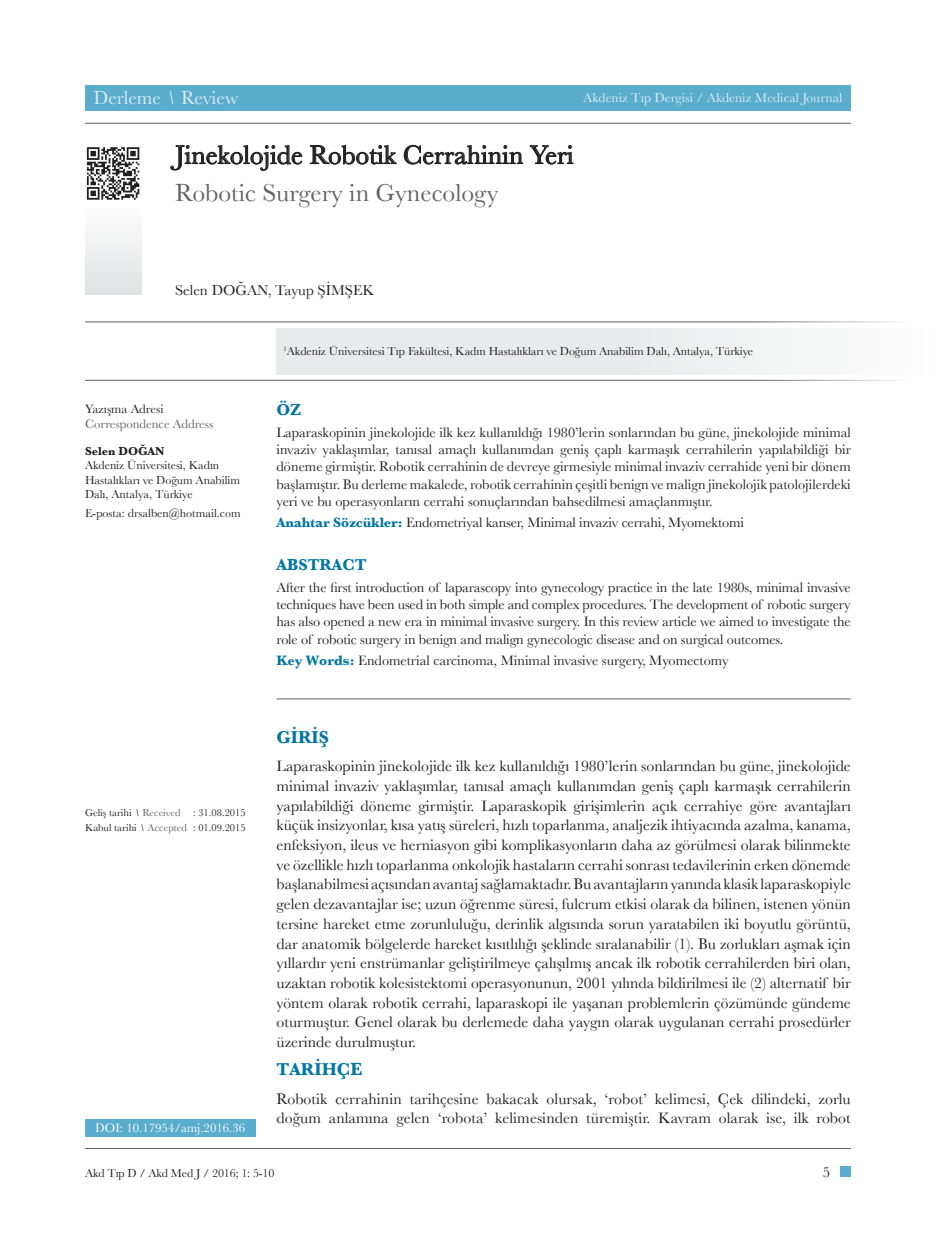
<style>
.page{position:relative;width:936px;height:1234px;background:#fff}
.page>*{position:absolute;margin:0;border:0;box-sizing:border-box;transform-origin:0 0}
.t1{font:27px "Baskerville";color:#231f20}
.t2{font:25.5px "Baskerville";color:#636366}
.t3{font:19.5px "Baskerville";color:#daebf4}
.t4{font:700 18px "Baskerville";color:#0076a3}
.t5{font:700 16.5px "Baskerville";color:#0076a3}
.t6{font:15.75px/19.6px "Baskerville";letter-spacing:.005em;color:#231f20;text-align:justify}
.t7{font:15px "Baskerville";color:#231f20}
.t8{font:14.25px/17.2px "Baskerville";letter-spacing:-.01em;color:#231f20;text-align:justify}
.t9{font:13.5px "Baskerville";color:#daebf4}
.t10{font:12.75px "Baskerville";color:#fff}
.t11{font:12.75px "Baskerville";color:#636366}
.t12{font:12.75px "Baskerville";color:#231f20}
.t13{font:12px/14.4px "Baskerville";letter-spacing:-.005em;color:#231f20}
.t14{font:700 12px "Baskerville";color:#231f20}
.t15{font:10.5px/15px "Baskerville";color:#231f20}
.s1{font-style:italic}
.s2{color:#636366}
.s3{font-weight:700;color:#0076a3}
</style>
<div class="page">
<div style="left:840px;top:1166px;width:10px;height:10px;background:#5aadcd"></div>
<hr style="left:85px;top:123px;width:765px;height:1px;background:#636366">
<div style="left:85px;top:1118px;width:170px;height:17px;background:#5aadcd"></div>
<hr style="left:85px;top:1147px;width:765px;height:1px;background:#636366">
<hr style="left:85px;top:321px;width:850px;height:1px;background:#636366">
<div style="left:85px;top:204px;width:56px;height:91px;background:linear-gradient(to bottom,#fff,#e1e2e4)"></div>
<div style="left:85px;top:85px;width:765px;height:26px;background:#5aadcd"></div>
<svg style="left:87px;top:147px;width:52px;height:53px"></svg>
<svg style="left:170px;top:145px;width:132px;height:25px"></svg>
<svg style="left:310px;top:145px;width:86px;height:19px"></svg>
<svg style="left:404px;top:145px;width:119px;height:19px"></svg>
<svg style="left:529px;top:145px;width:44px;height:19px"></svg>
<hr style="left:276px;top:698px;width:574px;height:1px;background:#636366">
<hr style="left:85px;top:380px;width:850px;height:1px;background:#636366">
<div style="left:276px;top:328px;width:659px;height:46px;background:linear-gradient(to right,#e4e5e6,#f9f9f9)"></div>
<p class="t3" style="left:94px;top:87px;width:146px">Derleme <span class="s1">\</span> Review</p>
<p class="t9" style="left:583px;top:90px;width:260px">Akdeniz Tıp Dergisi / Akdeniz Medical Journal</p>
<h1 class="t1" style="left:175px;top:139px;width:400px">Jinekolojide Robotik Cerrahinin Yeri</h1>
<h2 class="t2" style="left:175px;top:177px;width:325px">Robotic Surgery in Gynecology</h2>
<p class="t7" style="left:175px;top:281px;width:61px">Selen DOĞAN</p>
<p class="t7" style="left:268px;top:281px;width:108px">, Tayup ŞİM ŞEK</p>
<p class="t12" style="left:85px;top:401px;width:80px">Yazışma Adresi</p>
<p class="t11" style="left:85px;top:416px;width:130px">Correspondence Address</p>
<p class="t14" style="left:85px;top:444px;width:81px">Selen DOĞAN</p>
<p class="t13" style="left:85px;top:458px;width:156px">Akdeniz Üniversitesi, Kadın<br>Hastalıkları ve Doğum Anabilim<br>Dalı, Antalya, Türkiye</p>
<p class="t13" style="left:85px;top:505px;width:157px">E-posta: drsalben@hotmail.com</p>
<p class="t15" style="left:85px;top:805px;width:162px">Geliş tarihi <span class="s1">\</span> <span class="s2">Received</span> : 31.08.2015<br>Kabul tarihi <span class="s1">\</span> <span class="s2">Accepted</span> : 01.09.2015</p>
<p class="t10" style="left:95px;top:1120px;width:151px">DOI: 10.17954/amj.2016.36</p>
<p class="t13" style="left:283px;top:344px;width:471px"><sup>1</sup>Akdeniz Üniversitesi Tıp Fakültesi, Kadın Hastalıkları ve Doğum Anabilim Dalı, Antalya, Türkiye</p>
<p class="t5" style="left:276px;top:400px;width:23px">Öz</p>
<p class="t8" style="left:276px;top:423px;width:575px">Laparaskopinin jinekolojide ilk kez kullanıldığı 1980’lerin sonlarından bu güne, jinekolojide minimal invaziv yaklaşımlar, tanısal amaçlı kullanımdan geniş çaplı karmaşık cerrahilerin yapılabildiği bir döneme girmiştir. Robotik cerrahinin de devreye girmesiyle minimal invaziv cerrahide yeni bir dönem başlamıştır. Bu derleme makalede, robotik cerrahinin çeşitli benign ve malign jinekolojik patolojilerdeki yeri ve bu operasyonların cerrahi sonuçlarından bahsedilmesi amaçlanmıştır.</p>
<p class="t8" style="left:276px;top:514px;width:469px"><span class="s3">Anahtar Sözcükler:</span> Endometriyal kanser, Minimal invaziv cerrahi, Myomektomi</p>
<p class="t5" style="left:276px;top:555px;width:23px">Abstract</p>
<p class="t8" style="left:276px;top:578px;width:575px">After the first introduction of laparascopy into gynecology practice in the late 1980s, minimal invasive techniques have been used in both simple and complex procedures. The development of robotic surgery has also opened a new era in minimal invasive surgery. In this review article we aimed to investigate the role of robotic surgery in benign and malign gynecologic disease and on surgical outcomes.</p>
<p class="t8" style="left:276px;top:651px;width:453px"><span class="s3">Key Words:</span> Endometrial carcinoma, Minimal invasive surgery, Myomectomy</p>
<p class="t4" style="left:276px;top:726px;width:25px">Giriş</p>
<p class="t6" style="left:276px;top:755px;width:576px">Laparaskopinin jinekolojide ilk kez kullanıldığı 1980’lerin sonlarından bu güne, jinekolojide minimal invaziv yaklaşımlar, tanısal amaçlı kullanımdan geniş çaplı karmaşık cerrahilerin yapılabildiği döneme girmiştir. Laparaskopik girişimlerin açık cerrahiye göre avantajları küçük insizyonlar, kısa yatış süreleri, hızlı toparlanma, analjezik ihtiyacında azalma, kanama, enfeksiyon, ileus ve herniasyon gibi komplikasyonların daha az görülmesi olarak bilinmekte ve özellikle hızlı toparlanma onkolojik hastaların cerrahi sonrası tedavilerinin erken dönemde başlanabilmesi açısından avantaj sağlamaktadır. Bu avantajların yanında klasik laparaskopiyle gelen dezavantajlar ise; uzun öğrenme süresi, fulcrum etkisi olarak da bilinen, istenen yönün tersine hareket etme zorunluluğu, derinlik algısında sorun yaratabilen iki boyutlu görüntü, dar anatomik bölgelerde hareket kısıtlılığı şeklinde sıralanabilir (1). Bu zorlukları aşmak için yıllardır yeni enstrümanlar geliştirilmeye çalışılmış ancak ilk robotik cerrahilerden biri olan, uzaktan robotik kolesistektomi operasyonunun, 2001 yılında bildirilmesi ile (2) alternatif bir yöntem olarak robotik cerrahi, laparaskopi ile yaşanan problemlerin çözümünde gündeme oturmuştur. Genel olarak bu derlemede daha yaygın olarak uygulanan cerrahi prosedürler üzerinde durulmuştur.</p>
<p class="t4" style="left:276px;top:1058px;width:27px">Tarihçe</p>
<p class="t6" style="left:276px;top:1088px;width:575px">Robotik cerrahinin tarihçesine bakacak olursak, ‘robot’ kelimesi, Çek dilindeki, zorlu doğum anlamına gelen ‘robota’ kelimesinden türemiştir. Kavram olarak ise, ilk robot</p>
<p class="t13" style="left:85px;top:1164px;width:191px">Akd Tıp D / Akd Med J / 2016; 1: 5-10</p>
<p class="t7" style="left:822px;top:1162px;width:9px">5</p>
</div>
